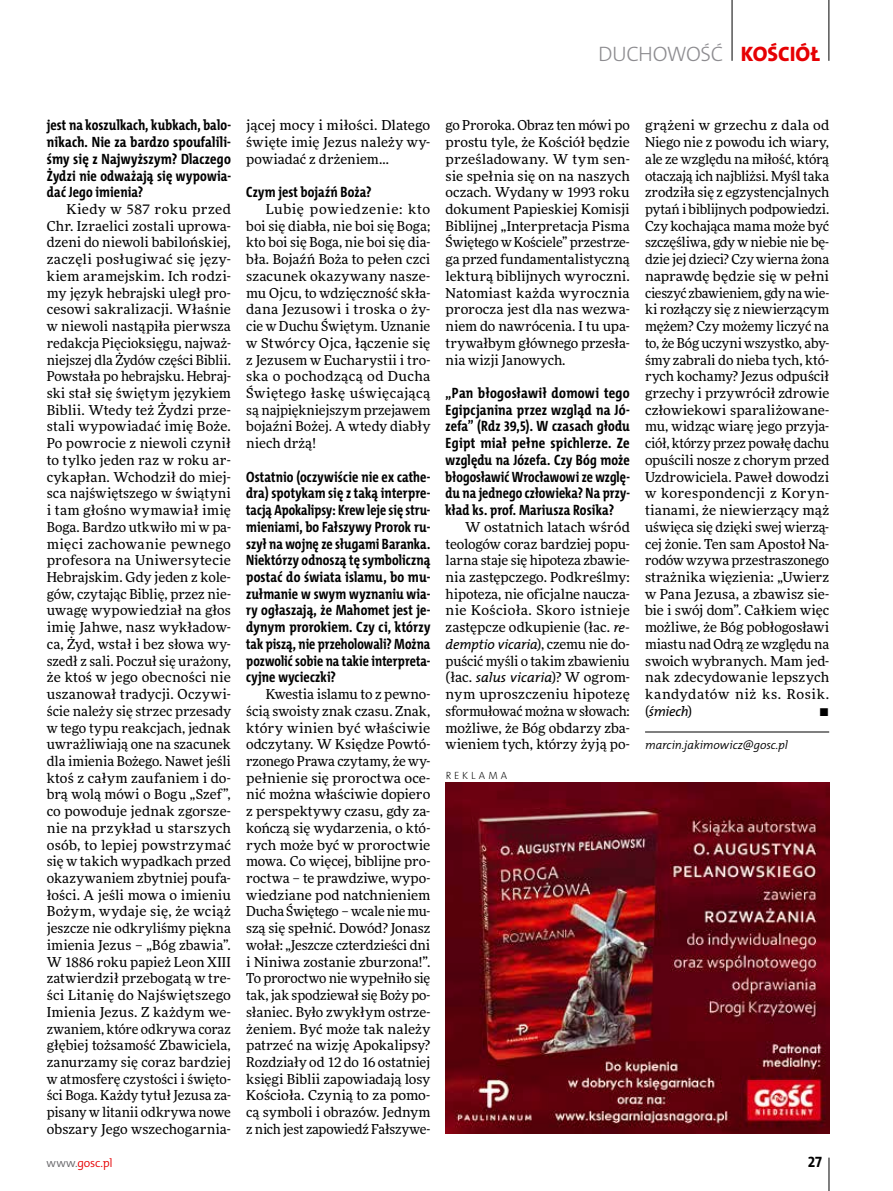
<style>
.page{position:relative;width:893px;height:1191px;background:#fff}
.page>*{position:absolute;margin:0;border:0;box-sizing:border-box;transform-origin:0 0}
.t1{font:21px "The Mix HP3 Lig";letter-spacing:-.02em;color:#8d8c90}
.t2{font:15.15px "The Mix HP7 Bld";color:#000}
.t3{font:700 15px/16.6px "The Mix Cd";letter-spacing:.01em;color:#000;text-align:justify}
.t4{font:13.65px/16.6px "Freeday News";letter-spacing:.005em;color:#000;text-align:justify}
.t5{font:13.65px "The Mix HP5 Plain IT";letter-spacing:-.01em;color:#000}
.t6{font:12px "The Mix HP4 Se Lig IT";letter-spacing:-.005em;color:#000}
.t7{font:12px "The Mix HP4 Se Lig";letter-spacing:-.01em;color:#e60003}
.t8{font:10.5px "The Mix HP2 Ex Lig";letter-spacing:.285em;color:#000}
.s1{font-family:"The Mix HP8 Ex Bld";color:#e60003}
.s2{font-family:"The Mix HP5 Plain IT"}
.s3{font-family:"Freeday News"}
.s4{color:#68676b}
</style>
<div class="page">
<hr style="left:829px;top:1157px;width:1px;height:34px;background:#000">
<hr style="left:829px;top:0;width:1px;height:61px;background:#000">
<hr style="left:732px;top:0;width:1px;height:61px;background:#000">
<hr style="left:645px;top:731px;width:184px;height:1px;background:#000">
<img style="left:446px;top:782px;width:383px;height:351px">
<h1 class="t1" style="left:598px;top:40px;width:223px">DUCHOWOŚĆ <span class="s1">KOŚCIÓŁ</span></h1>
<p class="t3" style="left:47px;top:116px;width:186px">jest na koszulkach, kubkach, balo&shy;nikach. Nie za bardzo spoufalili&shy;śmy się z Najwyższym? Dlaczego Żydzi nie odważają się wypowia&shy;dać Jego imienia?</p>
<p class="t4" style="left:47px;top:201px;width:186px;text-indent:20px">Kiedy w 587 roku przed Chr. Izraelici zostali uprowa&shy;dzeni do niewoli babilońskiej, zaczęli posługiwać się języ&shy;kiem aramejskim. Ich rodzi&shy;my język hebrajski uległ pro&shy;cesowi sakralizacji. Właśnie w niewoli nastąpiła pierwsza redakcja Pięcioksięgu, najważ&shy;niejszej dla Żydów części Biblii.<br>Powstała po hebrajsku. Hebraj&shy;ski stał się świętym językiem Biblii. Wtedy też Żydzi prze&shy;stali wypowiadać imię Boże.<br>Po powrocie z niewoli czynił to tylko jeden raz w roku ar&shy;cykapłan. Wchodził do miej&shy;sca najświętszego w świątyni i tam głośno wymawiał imię Boga. Bardzo utkwiło mi w pa&shy;mięci zachowanie pewnego profesora na Uniwersytecie Hebrajskim. Gdy jeden z kole&shy;gów, czytając Biblię, przez nie&shy;uwagę wypowiedział na głos imię Jahwe, nasz wykładow&shy;ca, Żyd, wstał i bez słowa wy&shy;szedł z sali. Poczuł się urażony, że ktoś w jego obecności nie uszanował tradycji. Oczywi&shy;ście należy się strzec przesady w tego typu reakcjach, jednak uwrażliwiają one na szacunek dla imienia Bożego. Nawet jeśli ktoś z całym zaufaniem i do&shy;brą wolą mówi o Bogu „Szef”, co powoduje jednak zgorsze&shy;nie na przykład u starszych osób, to lepiej powstrzymać się w takich wypadkach przed okazywaniem zbytniej poufa&shy;łości. A jeśli mowa o imieniu Bożym, wydaje się, że wciąż jeszcze nie odkryliśmy piękna imienia Jezus – „Bóg zbawia”.<br>W 1886 roku papież Leon XIII zatwierdził przebogatą w tre&shy;ści Litanię do Najświętszego Imienia Jezus. Z każdym we&shy;zwaniem, które odkrywa coraz głębiej tożsamość Zbawiciela, zanurzamy się coraz bardziej w atmosferę czystości i święto&shy;ści Boga. Każdy tytuł Jezusa za&shy;pisany w litanii odkrywa nowe obszary Jego wszechogarnia-</p>
<p class="t4" style="left:246px;top:117px;width:186px">jącej mocy i miłości. Dlatego święte imię Jezus należy wy&shy;powiadać z drżeniem…</p>
<p class="t3" style="left:246px;top:183px;width:127px">Czym jest bojaźń Boża?</p>
<p class="t4" style="left:246px;top:201px;width:186px;text-indent:20px">Lubię powiedzenie: kto boi się diabła, nie boi się Boga; kto boi się Boga, nie boi się dia&shy;bła. Bojaźń Boża to pełen czci szacunek okazywany nasze&shy;mu Ojcu, to wdzięczność skła&shy;dana Jezusowi i troska o ży&shy;cie w Duchu Świętym. Uznanie w Stwórcy Ojca, łączenie się z Jezusem w Eucharystii i tro&shy;ska o pochodzącą od Ducha Świętego łaskę uświęcającą są najpiękniejszym przejawem bojaźni Bożej. A wtedy diabły niech drżą!</p>
<p class="t3" style="left:246px;top:468px;width:186px">Ostatnio (oczywiście nie ex cathe&shy;dra) spotykam się z taką interpre&shy;tacją Apokalipsy: Krew leje się stru&shy;mieniami, bo Fałszywy Prorok ru&shy;szył na wojnę ze sługami Baranka.<br>Niektórzy odnoszą tę symboliczną postać do świata islamu, bo mu&shy;zułmanie w swym wyznaniu wia&shy;ry ogłaszają, że Mahomet jest je&shy;dynym prorokiem. Czy ci, którzy tak piszą, nie przeholowali? Można pozwolić sobie na takie interpreta&shy;cyjne wycieczki?</p>
<p class="t4" style="left:246px;top:685px;width:186px;text-indent:20px">Kwestia islamu to z pewno&shy;ścią swoisty znak czasu. Znak, który winien być właściwie odczytany. W Księdze Powtó&shy;rzonego Prawa czytamy, że wy&shy;pełnienie się proroctwa oce&shy;nić można właściwie dopiero z perspektywy czasu, gdy za&shy;kończą się wydarzenia, o któ&shy;rych może być w proroctwie mowa. Co więcej, biblijne pro&shy;roctwa – te prawdziwe, wypo&shy;wiedziane pod natchnieniem Ducha Świętego – wcale nie mu&shy;szą się spełnić. Dowód? Jonasz wołał: „Jeszcze czterdzieści dni i Niniwa zostanie zburzona!”.<br>To proroctwo nie wypełniło się tak, jak spodziewał się Boży po&shy;słaniec. Było zwykłym ostrze&shy;żeniem. Być może tak należy patrzeć na wizję Apokalipsy?<br>Rozdziały od 12 do 16 ostatniej księgi Biblii zapowiadają losy Kościoła. Czynią to za pomo&shy;cą symboli i obrazów. Jednym z nich jest zapowiedź Fałszywe-</p>
<p class="t4" style="left:446px;top:117px;width:186px">go Proroka. Obraz ten mówi po prostu tyle, że Kościół będzie prześladowany. W tym sen&shy;sie spełnia się on na naszych oczach. Wydany w 1993 roku dokument Papieskiej Komisji Biblijnej „Interpretacja Pisma Świętego w Kościele” przestrze&shy;ga przed fundamentalistyczną lekturą biblijnych wyroczni.<br>Natomiast każda wyrocznia prorocza jest dla nas wezwa&shy;niem do nawrócenia. I tu upa&shy;trywałbym głównego przesła&shy;nia wizji Janowych.</p>
<p class="t3" style="left:446px;top:384px;width:186px">„Pan błogosławił domowi tego Egipcjanina przez wzgląd na Jó&shy;zefa” (Rdz 39,5). W czasach głodu Egipt miał pełne spichlerze. Ze względu na Józefa. Czy Bóg może błogosławić Wrocławowi ze wzglę&shy;du na jednego człowieka? Na przy&shy;kład ks. prof. Mariusza Rosika?</p>
<p class="t4" style="left:446px;top:518px;width:186px;text-indent:20px">W ostatnich latach wśród teologów coraz bardziej popu&shy;larna staje się hipoteza zbawie&shy;nia zastępczego. Podkreślmy: hipoteza, nie oficjalne naucza&shy;nie Kościoła. Skoro istnieje zastępcze odkupienie (łac. <span class="s2">re-</span></p>
<p class="t5" style="left:446px;top:635px;width:186px">demptio vicaria<span class="s3">), czemu nie do-</span></p>
<p class="t4" style="left:446px;top:652px;width:186px">puścić myśli o takim zbawieniu (łac. <span class="s2">salus vicaria</span>)? W ogrom&shy;nym uproszczeniu hipotezę sformułować można w słowach: możliwe, że Bóg obdarzy zba&shy;wieniem tych, którzy żyją po-</p>
<p class="t8" style="left:446px;top:768px;width:63px">REKLAMA</p>
<p class="t4" style="left:645px;top:117px;width:186px">grążeni w grzechu z dala od Niego nie z powodu ich wiary, ale ze względu na miłość, którą otaczają ich najbliżsi. Myśl taka zrodziła się z egzystencjalnych pytań i biblijnych podpowiedzi.<br>Czy kochająca mama może być szczęśliwa, gdy w niebie nie bę&shy;dzie jej dzieci? Czy wierna żona naprawdę będzie się w pełni cieszyć zbawieniem, gdy na wie&shy;ki rozłączy się z niewierzącym mężem? Czy możemy liczyć na to, że Bóg uczyni wszystko, aby&shy;śmy zabrali do nieba tych, któ&shy;rych kochamy? Jezus odpuścił grzechy i przywrócił zdrowie człowiekowi sparaliżowane&shy;mu, widząc wiarę jego przyja&shy;ciół, którzy przez powałę dachu opuścili nosze z chorym przed Uzdrowiciela. Paweł dowodzi w korespondencji z Koryn&shy;tianami, że niewierzący mąż uświęca się dzięki swej wierzą&shy;cej żonie. Ten sam Apostoł Na&shy;rodów wzywa przestraszonego strażnika więzienia: „Uwierz w Pana Jezusa, a zbawisz sie&shy;bie i swój dom”. Całkiem więc możliwe, że Bóg pobłogosławi miastu nad Odrą ze względu na swoich wybranych. Mam jed&shy;nak zdecydowanie lepszych kandydatów niż ks. Rosik.</p>
<p class="t5" style="left:645px;top:702px;width:49px"><span class="s3">(</span>śmiech<span class="s3">)</span></p>
<p class="t4" style="left:819px;top:702px;width:11px">•</p>
<p class="t6" style="left:645px;top:737px;width:144px">marcin.jakimowicz@gosc.pl</p>
<p class="t7" style="left:47px;top:1155px;width:68px"><span class="s4">www.</span>gosc.pl</p>
<p class="t2" style="left:808px;top:1152px;width:16px">27</p>
</div>
